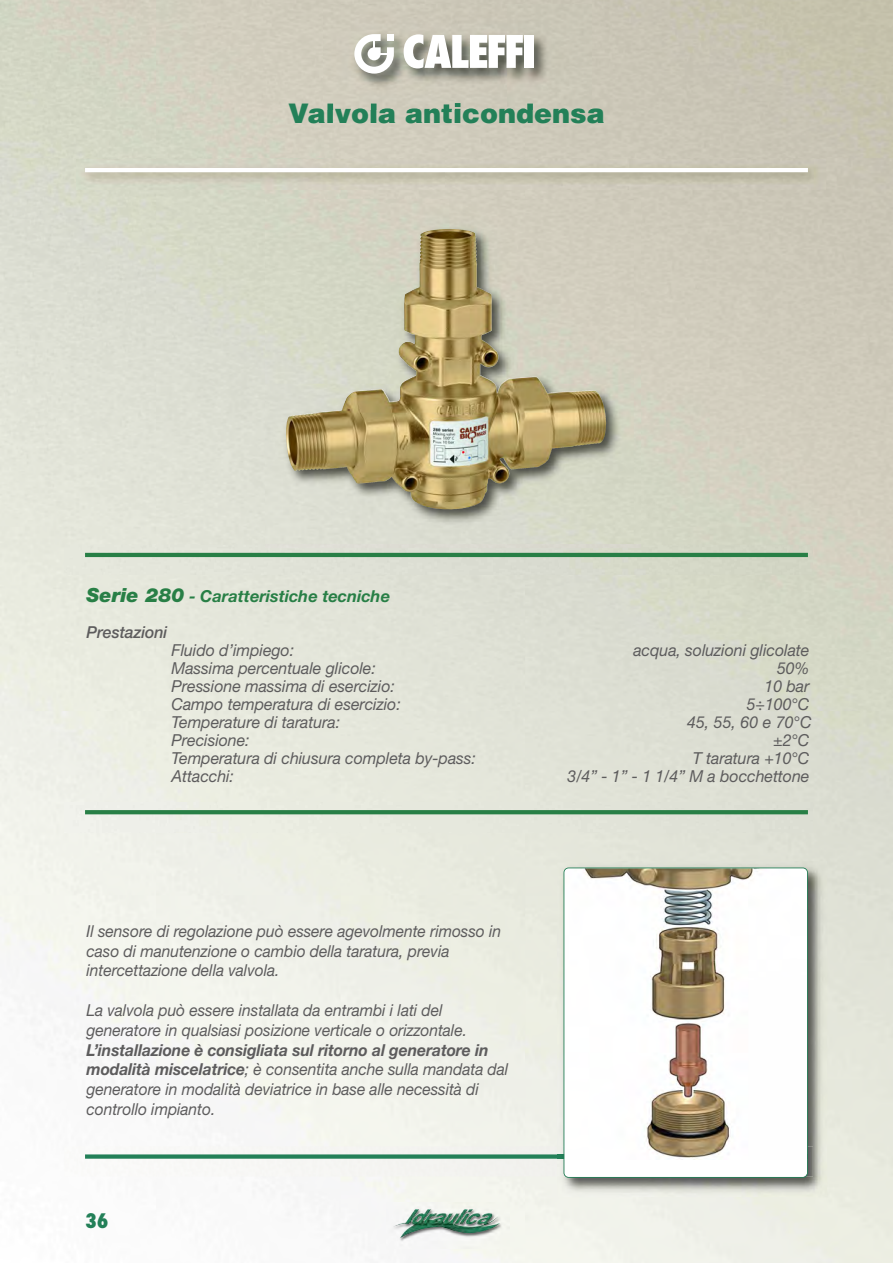
<style>
.page{position:relative;width:893px;height:1263px;background:#fff}
.page>*{position:absolute;margin:0;border:0;box-sizing:border-box;transform-origin:0 0}
.t1{font:900 27px "Helvetica";color:#238058}
.t2{font:800 condensed 19.5px "Futura";color:#238058}
.t3{font:italic 16.5px/19.8px "Helvetica Neue";letter-spacing:-.005em;color:#5d5c5d;scale:.95 1}
.t4{font:italic 16.5px "Helvetica Neue";letter-spacing:-.005em;color:#5d5c5d}
.t5{font:italic 700 16.5px/36px "Helvetica Neue";color:#287f46}
.s1{font-weight:900;font-size:19.5px}
.s2{font-weight:500;color:#5d5c5d}
.s3{font-weight:700}
</style>
<div class="page">
<hr style="left:85px;top:168px;width:723px;height:4px;background:#fff">
<img style="left:323px;top:5px;width:269px;height:105px">
<img style="left:326px;top:103px;width:260px;height:7px">
<svg style="left:404px;top:34px;width:119px;height:34px"></svg>
<div style="left:524px;top:35px;width:10px;height:33px;background:#fff"></div>
<svg style="left:354px;top:34px;width:40px;height:40px"></svg>
<img style="left:265px;top:200px;width:375px;height:345px">
<img style="left:286px;top:330px;width:130px;height:108px">
<hr style="left:85px;top:553px;width:723px;height:4px;background:#287f46">
<div style="left:64px;top:1146px;width:493px;height:30px;background:#f6f6f3"></div>
<div style="left:85px;top:1154px;width:723px;height:5px;background:#238058"></div>
<img style="left:557px;top:861px;width:270px;height:336px">
<img style="left:557px;top:1146px;width:256px;height:30px">
<img style="left:557px;top:1154px;width:6px;height:5px">
<div style="left:564px;top:868px;width:243px;height:309px;background:#fff;border-radius:4px"></div>
<img style="left:585px;top:870px;width:173px;height:289px">
<div style="left:563px;top:867px;width:245px;height:311px;border:2px solid #238058;border-radius:5px"></div>
<svg style="left:85px;top:810px;width:723px;height:4px;background:#2c8149"></svg>
<img style="left:386px;top:1202px;width:123px;height:47px">
<img style="left:393px;top:1209px;width:26px;height:18px">
<h1 class="t1" style="left:288px;top:98px;width:318px">Valvola anticondensa</h1>
<p class="t5" style="left:87px;top:580px;width:305px"><span class="s1">Serie 280</span> - Caratteristiche tecniche<br><span class="s2">Prestazioni</span></p>
<p class="t4" style="left:172px;top:644px;width:124px">Fluido d’impiego:</p>
<p class="t4" style="left:633px;top:644px;width:178px">acqua, soluzioni glicolate</p>
<p class="t4" style="left:172px;top:662px;width:206px">Massima percentuale glicole:</p>
<p class="t4" style="left:777px;top:662px;width:34px">50%</p>
<p class="t4" style="left:172px;top:680px;width:225px">Pressione massima di esercizio:</p>
<p class="t4" style="left:764px;top:680px;width:46px">10 bar</p>
<p class="t4" style="left:172px;top:698px;width:231px">Campo temperatura di esercizio:</p>
<p class="t4" style="left:747px;top:698px;width:64px">5÷100°C</p>
<p class="t4" style="left:172px;top:716px;width:170px">Temperature di taratura:</p>
<p class="t4" style="left:687px;top:712px;width:126px">45, 55, 60 e 70°C</p>
<p class="t4" style="left:172px;top:734px;width:80px">Precisione:</p>
<p class="t4" style="left:773px;top:734px;width:38px">±2°C</p>
<p class="t4" style="left:172px;top:752px;width:306px">Temperatura di chiusura completa by-pass:</p>
<p class="t4" style="left:693px;top:752px;width:118px">T taratura +10°C</p>
<p class="t4" style="left:172px;top:770px;width:64px">Attacchi:</p>
<p class="t4" style="left:567px;top:770px;width:243px">3/4” - 1” - 1 1/4” M a bocchettone</p>
<p class="t3" style="left:87px;top:922px;width:438px">Il sensore di regolazione può essere agevolmente rimosso in caso di manutenzione o cambio della taratura, previa intercettazione della valvola.</p>
<p class="t3" style="left:87px;top:1002px;width:402px">La valvola può essere installata da entrambi i lati del generatore in qualsiasi posizione verticale o orizzontale.</p>
<p class="t3" style="left:87px;top:1041px;width:445px"><span class="s3">L’installazione è consigliata sul ritorno al generatore in modalità miscelatrice</span>; è consentita anche sulla mandata dal generatore in modalità deviatrice in base alle necessità di controllo impianto.</p>
<p class="t2" style="left:85px;top:1212px;width:25px">36</p>
</div>
